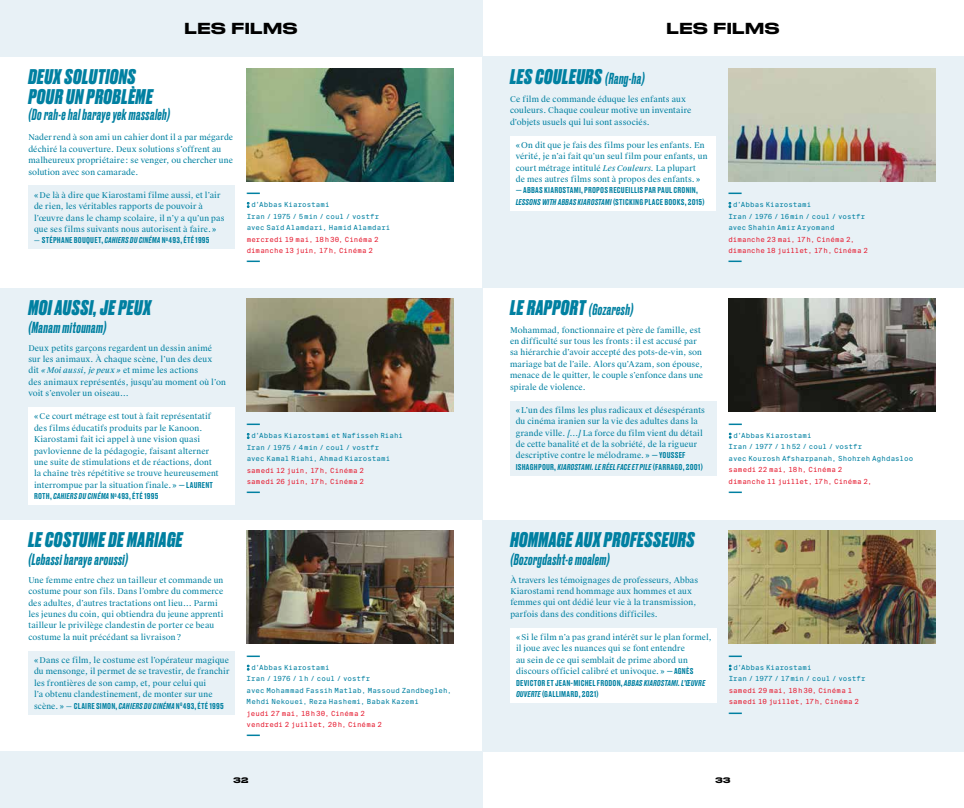
<style>
.page{position:relative;width:964px;height:808px;background:#fff}
.page>*{position:absolute;margin:0;border:0;box-sizing:border-box;transform-origin:0 0}
.t1{font:italic 800 20px/20px "Druk";letter-spacing:.03em;color:#0080a1}
.t2{font:italic 500 15px "Druk";letter-spacing:.03em;color:#0080a1}
.t3{font:500 15px "Druk Wide";letter-spacing:.03em;color:#000}
.t4{font:9px "Druk Wide Super";color:#0080a1}
.t5{font:8px/11.4px "Suisse Works";letter-spacing:.015em;color:#0080a1}
.t6{font:500 8px/11.4px "Druk Text";letter-spacing:.025em;color:#0080a1}
.t7{font:italic 500 8px "Druk Text";color:#0080a1}
.t8{font:500 7.5px "Druk Wide";color:#000}
.t9{font:7px/11.4px "Suisse Intl Mono";letter-spacing:.01em;color:#0080a1}
.t10{font:7px/11.4px "Suisse Intl Mono";letter-spacing:.005em;color:#e51a2f}
.s1{font-family:"Suisse Works";font-weight:400}
.s2{font-style:italic}
.s3{font-family:"Suisse Works";font-weight:700;font-size:9px}
.s4{font-family:"Druk Text";font-weight:500}
.s5{font-weight:500;font-size:15px}
.s6{font-weight:800;font-size:20px}
.s7{font-style:normal}
</style>
<div class="page">
<div style="left:482px;top:57px;width:482px;height:231px;background:#e8f1f6"></div>
<div style="left:482px;top:520px;width:482px;height:231px;background:#e8f1f6"></div>
<div style="left:0;top:288px;width:482px;height:231px;background:#e8f1f6"></div>
<div style="left:0;top:0;width:482px;height:57px;background:#e8f1f6"></div>
<div style="left:0;top:751px;width:482px;height:57px;background:#e8f1f6"></div>
<div style="left:510px;top:401px;width:207px;height:74px;background:#e8f1f6"></div>
<div style="left:510px;top:628px;width:207px;height:75px;background:#fff"></div>
<div style="left:510px;top:136px;width:205px;height:75px;background:#fff"></div>
<img style="left:728px;top:68px;width:207px;height:113px">
<img style="left:729px;top:299px;width:206px;height:113px">
<img style="left:729px;top:531px;width:206px;height:113px">
<div style="left:28px;top:651px;width:207px;height:63px;background:#e8f1f6"></div>
<img style="left:247px;top:531px;width:206px;height:113px">
<img style="left:247px;top:68px;width:206px;height:113px">
<img style="left:247px;top:299px;width:206px;height:113px">
<div style="left:28px;top:186px;width:207px;height:63px;background:#e8f1f6"></div>
<div style="left:28px;top:407px;width:207px;height:98px;background:#fff"></div>
<h1 class="t1" style="left:28px;top:66px;width:126px">DEUX SOLUTIONS<br>POUR UN PROBLÈME</h1>
<h2 class="t2" style="left:28px;top:105px;width:143px">(Do rah-e hal baraye yek massaleh)</h2>
<h2 class="t3" style="left:185px;top:16px;width:114px">LES FILMS</h2>
<p class="t5" style="left:28px;top:132px;width:206px">Nader rend à son ami un cahier dont il a par mégarde déchiré la couverture. Deux solutions s’offrent au malheureux propriétaire: se venger, ou chercher une solution avec son camarade.</p>
<p class="t5" style="left:34px;top:189px;width:192px">«De là à dire que Kiarostami filme aussi, et l’air de rien, les véritables rapports de pouvoir à l’œuvre dans le champ scolaire, il n’y a qu’un pas que ses films suivants nous autorisent à faire.»</p>
<p class="t6" style="left:34px;top:234px;width:177px"><span class="s1">—</span> STÉPHANE BOUQUET, <span class="s2">CAHIERS DU CINÉMA</span> N<sup>O</sup> 493, ÉTÉ 1995</p>
<p class="t4" style="left:247px;top:185px;width:15px">—</p>
<p class="t9" style="left:247px;top:199px;width:145px"><span class="s3">:</span> d’Abbas Kiarostami<br>Iran / 1975 / 5min / coul / vostfr avec Saïd Alamdari, Hamid Alamdari</p>
<p class="t10" style="left:247px;top:233px;width:134px">mercredi 19 mai, 18h30, Cinéma 2 dimanche 13 juin, 17h, Cinéma 2</p>
<p class="t4" style="left:247px;top:253px;width:15px">—</p>
<h1 class="t1" style="left:28px;top:296px;width:124px">MOI AUSSI, JE PEUX</h1>
<h2 class="t2" style="left:28px;top:317px;width:80px">(Manam mitounam)</h2>
<p class="t5" style="left:28px;top:342px;width:199px">Deux petits garçons regardent un dessin animé sur les animaux. À chaque scène, l’un des deux<br>dit <span class="s2">«Moi aussi, je peux»</span> et mime les actions<br>des animaux représentés, jusqu’au moment où l’on voit s’envoler un oiseau…</p>
<p class="t5" style="left:34px;top:411px;width:186px">«Ce court métrage est tout à fait représentatif des films éducatifs produits par le Kanoon.<br>Kiarostami fait ici appel à une vision quasi pavlovienne de la pédagogie, faisant alterner une suite de stimulations et de réactions, dont la chaîne très répétitive se trouve heureusement interrompue par la situation finale.» <span class="s4">—LAURENT</span></p>
<p class="t6" style="left:34px;top:490px;width:126px">ROTH, <span class="s2">CAHIERS DU CINÉMA</span> N<sup>O</sup> 493, ÉTÉ 1995</p>
<h1 class="t1" style="left:28px;top:528px;width:156px">LE COSTUME DE MARIAGE</h1>
<h2 class="t2" style="left:28px;top:549px;width:101px">(Lebassi baraye aroussi)</h2>
<p class="t5" style="left:28px;top:574px;width:197px">Une femme entre chez un tailleur et commande un costume pour son fils. Dans l’ombre du commerce des adultes, d’autres tractations ont lieu… Parmi les jeunes du coin, qui obtiendra du jeune apprenti tailleur le privilège clandestin de porter ce beau costume la nuit précédant sa livraison?</p>
<p class="t5" style="left:34px;top:654px;width:197px">«Dans ce film, le costume est l’opérateur magique du mensonge, il permet de se travestir, de franchir les frontières de son camp, et, pour celui qui<br>l’a obtenu clandestinement, de monter sur une</p>
<p class="t6" style="left:34px;top:699px;width:191px"><span class="s1">scène.» —</span> CLAIRE SIMON, <span class="s2">CAHIERS DU CINÉMA</span> N<sup>O</sup> 493, ÉTÉ 1995</p>
<p class="t4" style="left:247px;top:416px;width:15px">—</p>
<p class="t9" style="left:247px;top:430px;width:158px"><span class="s3">:</span> d’Abbas Kiarostami et Nafisseh Riahi<br>Iran / 1975 / 4min / coul / vostfr<br>avec Kamal Riahi, Ahmad Kiarostami</p>
<p class="t10" style="left:247px;top:464px;width:119px">samedi 12 juin, 17h, Cinéma 2 samedi 26 juin, 17h, Cinéma 2</p>
<p class="t4" style="left:247px;top:484px;width:15px">—</p>
<p class="t4" style="left:247px;top:648px;width:15px">—</p>
<p class="t9" style="left:247px;top:662px;width:206px"><span class="s3">:</span> d’Abbas Kiarostami<br>Iran / 1976 / 1h / coul / vostfr<br>avec Mohammad Fassih Matlab, Massoud Zandbegleh, Mehdi Nekouei, Reza Hashemi, Babak Kazemi</p>
<p class="t10" style="left:247px;top:707px;width:137px">jeudi 27 mai, 18h30, Cinéma 2 vendredi 2 juillet, 20h, Cinéma 2</p>
<p class="t4" style="left:247px;top:727px;width:15px">—</p>
<p class="t8" style="left:234px;top:774px;width:16px">32</p>
<h1 class="t1" style="left:510px;top:66px;width:136px">LES COULEURS <span class="s5">(Rang-ha)</span></h1>
<h2 class="t3" style="left:666px;top:16px;width:114px">LES FILMS</h2>
<p class="t5" style="left:510px;top:93px;width:183px">Ce film de commande éduque les enfants aux couleurs. Chaque couleur motive un inventaire d’objets usuels qui lui sont associés.</p>
<p class="t5" style="left:516px;top:139px;width:193px">«On dit que je fais des films pour les enfants. En vérité, je n’ai fait qu’un seul film pour enfants, un court métrage intitulé <span class="s2">Les Couleurs.</span> La plupart<br>de mes autres films sont à propos des enfants.»</p>
<p class="t6" style="left:516px;top:184px;width:190px">—ABBAS KIAROSTAMI, PROPOS RECUEILLIS PAR PAUL CRONIN,<br><span class="s2">LESSONS WITH ABBAS KIAROSTAMI</span> (STICKING PLACE BOOKS, 2015)</p>
<h2 class="t2" style="left:510px;top:299px;width:125px"><span class="s6">LE RAPPORT</span> (Gozaresh)</h2>
<p class="t5" style="left:510px;top:324px;width:195px">Mohammad, fonctionnaire et père de famille, est en difficulté sur tous les fronts: il est accusé par sa hiérarchie d’avoir accepté des pots-de-vin, son mariage bat de l’aile. Alors qu’Azam, son épouse, menace de le quitter, le couple s’enfonce dans une spirale de violence.</p>
<p class="t5" style="left:516px;top:404px;width:191px">«L’un des films les plus radicaux et désespérants du cinéma iranien sur la vie des adultes dans la grande ville. <span class="s2">[…]</span> La force du film vient du détail de cette banalité et de la sobriété, de la rigueur descriptive contre le mélodrame.» <span class="s4">—YOUSSEF</span></p>
<p class="t7" style="left:516px;top:461px;width:189px"><span class="s7">ISHAGHPOUR,</span> KIAROSTAMI. LE RÉEL FACE ET PILE <span class="s7">(FARRAGO, 2001)</span></p>
<h1 class="t1" style="left:510px;top:528px;width:186px">HOMMAGE AUX PROFESSEURS</h1>
<h2 class="t2" style="left:510px;top:549px;width:101px">(Bozorgdasht-e moalem)</h2>
<p class="t5" style="left:510px;top:574px;width:189px">À travers les témoignages de professeurs, Abbas Kiarostami rend hommage aux hommes et aux femmes qui ont dédié leur vie à la transmission, parfois dans des conditions difficiles.</p>
<p class="t5" style="left:516px;top:632px;width:197px">«Si le film n’a pas grand intérêt sur le plan formel, il joue avec les nuances qui se font entendre<br>au sein de ce qui semblait de prime abord un discours officiel calibré et univoque.» <span class="s4">—AGNÈS</span></p>
<p class="t6" style="left:516px;top:676px;width:191px">DEVICTOR ET JEAN-MICHEL FRODON, <span class="s2">ABBAS KIAROSTAMI. L’ŒUVRE<br>OUVERTE</span> (GALLIMARD, 2021)</p>
<p class="t4" style="left:728px;top:185px;width:15px">—</p>
<p class="t9" style="left:728px;top:199px;width:138px"><span class="s3">:</span> d’Abbas Kiarostami<br>Iran / 1976 / 16min / coul / vostfr avec Shahin Amir Aryomand</p>
<p class="t10" style="left:728px;top:233px;width:141px">dimanche 23 mai, 17h, Cinéma 2, dimanche 18 juillet, 17h, Cinéma 2</p>
<p class="t4" style="left:728px;top:253px;width:15px">—</p>
<p class="t4" style="left:729px;top:416px;width:15px">—</p>
<p class="t9" style="left:728px;top:430px;width:186px"><span class="s3">:</span> d’Abbas Kiarostami<br>Iran / 1977 / 1h52 / coul / vostfr<br>avec Kourosh Afsharpanah, Shohreh Aghdasloo</p>
<p class="t10" style="left:728px;top:464px;width:145px">samedi 22 mai, 18h, Cinéma 2 dimanche 11 juillet, 17h, Cinéma 2,</p>
<p class="t4" style="left:729px;top:484px;width:15px">—</p>
<p class="t4" style="left:729px;top:648px;width:15px">—</p>
<p class="t9" style="left:729px;top:662px;width:139px"><span class="s3">:</span> d’Abbas Kiarostami<br>Iran / 1977 / 17min / coul / vostfr</p>
<p class="t10" style="left:729px;top:685px;width:132px">samedi 29 mai, 18h30, Cinéma 1 samedi 10 juillet, 17h, Cinéma 2</p>
<p class="t4" style="left:729px;top:705px;width:15px">—</p>
<p class="t8" style="left:715px;top:774px;width:16px">33</p>
</div>
